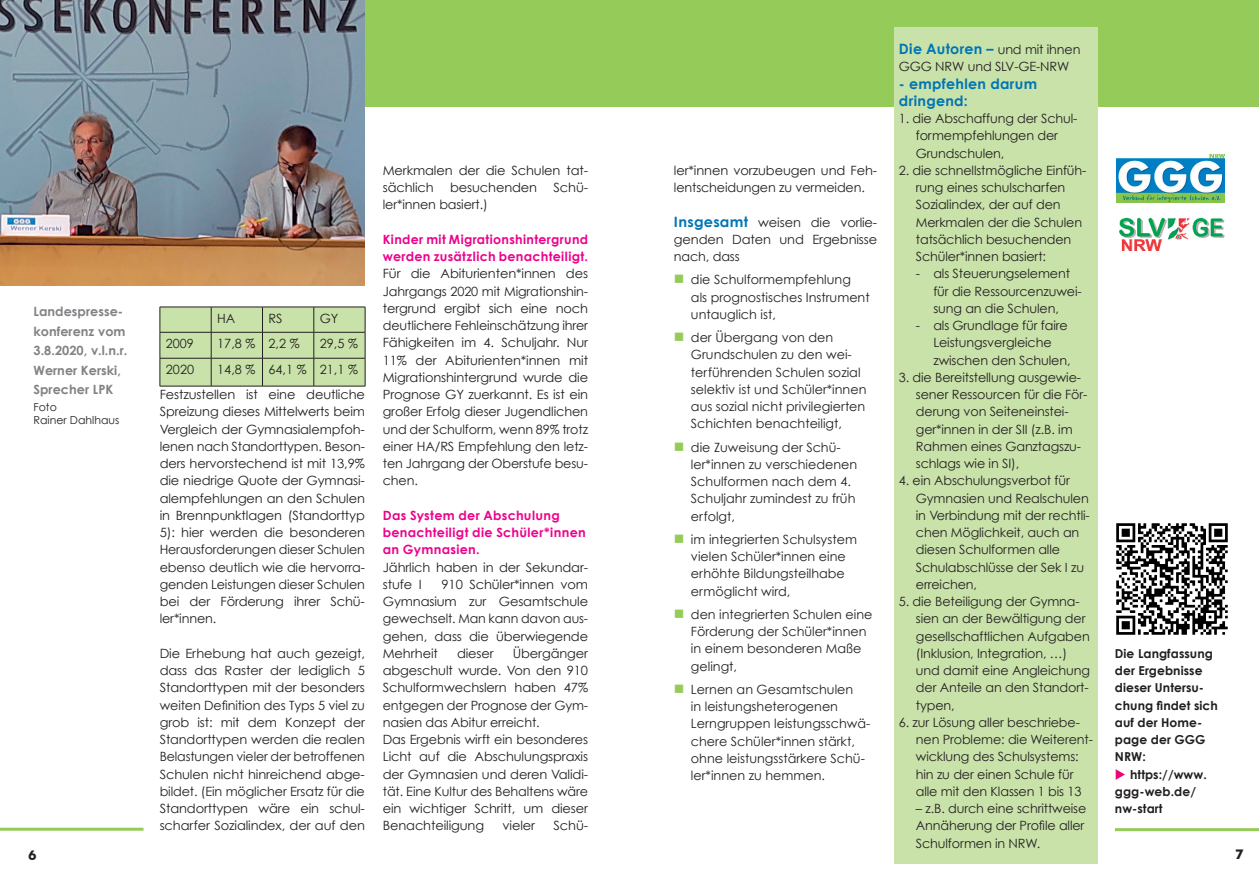
<style>
.page{position:relative;width:1259px;height:893px;background:#fff}
.page>*{position:absolute;margin:0;border:0;box-sizing:border-box;transform-origin:0 0}
.t1{font:700 14.25px/17.2px "Century Gothic";letter-spacing:.02em;color:#0075b4}
.t2{font:700 13.5px "Futura BT";color:#231f20}
.t3{font:12.75px/17.2px "Century Gothic";letter-spacing:-.01em;color:#231f20}
.t4{font:700 12.75px/17.2px "Century Gothic";letter-spacing:.025em;color:#ed028c}
.t5{font:700 12.75px/19.5px "Century Gothic";letter-spacing:.005em;color:#808285}
.t6{font:12.6px "Century Gothic";color:#231f20}
.t7{font:700 12.3px/17.2px "Century Gothic";letter-spacing:.005em;color:#231f20}
.t8{font:10.95px/12.8px "Century Gothic";color:#231f20}
.s1{font-weight:400;font-size:12.75px;color:#231f20}
.s2{font-weight:700;font-size:14.25px;color:#0075b4}
.s3{color:#ed0277}
</style>
<div class="page">
<div style="left:0;top:0;width:1259px;height:107px;background:#95cb58"></div>
<hr style="left:0;top:828px;width:144px;height:3px;background:#95cb58">
<hr style="left:1115px;top:828px;width:144px;height:3px;background:#95cb58">
<svg style="left:160px;top:307px;width:206px;height:79px;background:#bfd6a1"></svg>
<hr style="left:160px;top:386px;width:51px;height:1px;background:#231f20">
<hr style="left:211px;top:386px;width:51px;height:1px;background:#231f20">
<hr style="left:262px;top:386px;width:52px;height:1px;background:#231f20">
<hr style="left:314px;top:386px;width:51px;height:1px;background:#231f20">
<img style="left:0;top:0;width:365px;height:285px">
<div style="left:894px;top:27px;width:203px;height:837px;background:#c9e2aa"></div>
<img style="left:1116px;top:523px;width:112px;height:112px">
<img style="left:1116px;top:155px;width:108px;height:48px">
<img style="left:1119px;top:217px;width:106px;height:34px">
<p class="t1" style="left:899px;top:40px;width:183px">Die Autoren – <span class="s1">und mit ihnen</span></p>
<p class="t3" style="left:899px;top:58px;width:172px">GGG NRW und SLV-GE-NRW</p>
<p class="t1" style="left:899px;top:74px;width:140px">- empfehlen darum dringend:</p>
<p class="t3" style="left:916px;top:110px;width:163px;text-indent:-17px">1. die Abschaffung der Schul&shy;formempfehlungen der<br>Grundschulen,</p>
<p class="t3" style="left:916px;top:161px;width:172px;text-indent:-17px">2. die schnellstmögliche Einfüh&shy;rung eines schulscharfen<br>Sozialindex, der auf den<br>Merkmalen der die Schulen tatsächlich besuchenden<br>Schüler*innen basiert:</p>
<p class="t3" style="left:933px;top:265px;width:150px;text-indent:-17px">- als Steuerungselement für die Ressourcenzuwei&shy;sung an die Schulen,</p>
<p class="t3" style="left:933px;top:317px;width:139px;text-indent:-17px">- als Grundlage für faire<br>Leistungsvergleiche zwischen den Schulen,</p>
<p class="t3" style="left:916px;top:368px;width:173px;text-indent:-17px">3. die Bereitstellung ausgewie&shy;sener Ressourcen für die För&shy;derung von Seiteneinstei&shy;ger*innen in der SII (z.B. im<br>Rahmen eines Ganztagszu&shy;schlags wie in SI),</p>
<p class="t3" style="left:916px;top:472px;width:175px;text-indent:-17px">4. ein Abschulungsverbot für<br>Gymnasien und Realschulen in Verbindung mit der rechtli&shy;chen Möglichkeit, auch an diesen Schulformen alle<br>Schulabschlüsse der Sek I zu erreichen,</p>
<p class="t3" style="left:916px;top:593px;width:176px;text-indent:-17px">5. die Beteiligung der Gymna&shy;sien an der Bewältigung der gesellschaftlichen Aufgaben (Inklusion, Integration, …) und damit eine Angleichung der Anteile an den Standort&shy;typen,</p>
<p class="t3" style="left:916px;top:713px;width:179px;text-indent:-17px">6. zur Lösung aller beschriebe&shy;nen Probleme: die Weiterent&shy;wicklung des Schulsystems: hin zu der einen Schule für alle mit den Klassen 1 bis 13</p>
<p class="t3" style="left:916px;top:800px;width:172px">– z.B. durch eine schrittweise<br>Annäherung der Profile aller<br>Schulformen in NRW.</p>
<p class="t3" style="left:383px;top:161px;width:207px">Merkmalen der die Schulen tat&shy;sächlich</p>
<p class="t3" style="left:674px;top:161px;width:205px">ler*innen vorzubeugen und Feh&shy;lentscheidungen zu vermeiden.</p>
<p class="t3" style="left:674px;top:213px;width:205px;text-align:justify"><span class="s2">Insgesamt</span> weisen die vorlie&shy;genden Daten und Ergebnisse nach, dass</p>
<p class="t3" style="left:691px;top:271px;width:180px">die Schulformempfehlung als prognostisches Instrument untauglich ist,</p>
<p class="t3" style="left:691px;top:329px;width:177px">der Übergang von den<br>Grundschulen zu den wei&shy;terführenden Schulen sozial selektiv ist und Schüler*innen aus sozial nicht privilegierten<br>Schichten benachteiligt,</p>
<p class="t3" style="left:691px;top:438px;width:168px">die Zuweisung der Schü&shy;ler*innen zu verschiedenen<br>Schulformen nach dem 4.<br>Schuljahr zumindest zu früh erfolgt,</p>
<p class="t3" style="left:691px;top:530px;width:167px">im integrierten Schulsystem vielen Schüler*innen eine erhöhte Bildungsteilhabe ermöglicht wird,</p>
<p class="t3" style="left:691px;top:605px;width:183px">den integrierten Schulen eine<br>Förderung der Schüler*innen in einem besonderen Maße gelingt,</p>
<p class="t3" style="left:691px;top:680px;width:181px">Lernen an Gesamtschulen<br>in leistungsheterogenen<br>Lerngruppen leistungsschwä&shy;chere Schüler*innen stärkt, ohne leistungsstärkere Schü&shy;ler*innen zu hemmen.</p>
<p class="t3" style="left:450px;top:179px;width:89px">besuchenden</p>
<p class="t3" style="left:553px;top:179px;width:36px">Schü-</p>
<p class="t3" style="left:383px;top:196px;width:107px">ler*innen basiert.)</p>
<p class="t4" style="left:383px;top:230px;width:207px">Kinder mit Migrationshintergrund werden zusätzlich benachteiligt.</p>
<p class="t3" style="left:383px;top:265px;width:207px;text-align:justify">Für die Abiturienten*innen des Jahrgangs 2020 mit Migrationshin&shy;tergrund ergibt sich eine noch deutlichere Fehleinschätzung ihrer Fähigkeiten im 4. Schuljahr. Nur 11% der Abiturienten*innen mit Migrationshintergrund wurde die Prognose GY zuerkannt. Es ist ein großer Erfolg dieser Jugendlichen und der Schulform, wenn 89% trotz einer HA/RS Empfehlung den letz&shy;ten Jahrgang der Oberstufe besu&shy;chen.</p>
<p class="t4" style="left:383px;top:506px;width:204px">Das System der Abschulung benachteiligt die Schüler*innen an Gymnasien.</p>
<p class="t3" style="left:383px;top:558px;width:207px">Jährlich haben in der Sekundar&shy;stufe I</p>
<p class="t5" style="left:33px;top:302px;width:95px">Landespresse&shy;konferenz vom<br>3.8.2020, v.l.n.r.<br>Werner Kerski,<br>Sprecher LPK</p>
<p class="t8" style="left:33px;top:401px;width:88px">Foto<br>Rainer Dahlhaus</p>
<p class="t3" style="left:217px;top:309px;width:20px">HA</p>
<p class="t3" style="left:268px;top:309px;width:16px">RS</p>
<p class="t3" style="left:320px;top:309px;width:20px">GY</p>
<p class="t6" style="left:166px;top:335px;width:29px">2009</p>
<p class="t3" style="left:217px;top:334px;width:84px">17,8 % 2,2 %</p>
<p class="t3" style="left:320px;top:334px;width:40px">29,5 %</p>
<p class="t3" style="left:166px;top:360px;width:30px">2020</p>
<p class="t3" style="left:160px;top:356px;width:207px;line-height:25.2px;text-indent:57px">14,8 % 64,1 % 21,1 %<br>Festzustellen ist eine deutliche</p>
<p class="t3" style="left:160px;top:403px;width:207px;text-align:justify">Spreizung dieses Mittelwerts beim Vergleich der Gymnasialempfoh&shy;lenen nach Standorttypen. Beson&shy;ders hervorstechend ist mit 13,9% die niedrige Quote der Gymnasi&shy;alempfehlungen an den Schulen in Brennpunktlagen (Standorttyp 5): hier werden die besonderen Herausforderungen dieser Schulen ebenso deutlich wie die hervorra&shy;genden Leistungen dieser Schulen bei der Förderung ihrer Schü&shy;ler*innen.</p>
<p class="t3" style="left:160px;top:644px;width:207px;text-align:justify">Die Erhebung hat auch gezeigt, dass das Raster der lediglich 5<br>Standorttypen mit der besonders weiten Definition des Typs 5 viel zu grob ist: mit dem Konzept der Standorttypen werden die realen Belastungen vieler der betroffenen Schulen nicht hinreichend abge&shy;bildet. (Ein möglicher Ersatz für die Standorttypen wäre ein schul&shy;scharfer Sozialindex, der auf den</p>
<p class="t3" style="left:383px;top:575px;width:207px;text-align:justify;text-indent:59px">910 Schüler*innen vom Gymnasium zur Gesamtschule gewechselt. Man kann davon aus&shy;gehen, dass die überwiegende Mehrheit</p>
<p class="t3" style="left:383px;top:644px;width:207px;text-indent:130px">Übergänger abgeschult wurde. Von den 910<br>Schulformwechslern haben 47% entgegen der Prognose der Gym&shy;nasien das Abitur erreicht.<br>Das Ergebnis wirft ein besonderes<br>Licht auf die Abschulungspraxis der Gymnasien und deren Validi&shy;tät. Eine Kultur des Behaltens wäre ein wichtiger Schritt, um dieser<br>Benachteiligung</p>
<p class="t3" style="left:457px;top:644px;width:38px">dieser</p>
<p class="t7" style="left:1115px;top:644px;width:105px">Die Langfassung der Ergebnisse dieser Untersu&shy;chung findet sich auf der Home&shy;page der GGG<br>NRW:</p>
<p class="t7" style="left:1115px;top:765px;width:93px"><span class="s3">◆</span> https://www. ggg-web.de/ nw-start</p>
<p class="t3" style="left:502px;top:817px;width:34px">vieler</p>
<p class="t3" style="left:553px;top:817px;width:36px">Schü-</p>
<p class="t2" style="left:28px;top:847px;width:10px">6</p>
<p class="t2" style="left:1235px;top:846px;width:10px">7</p>
</div>
